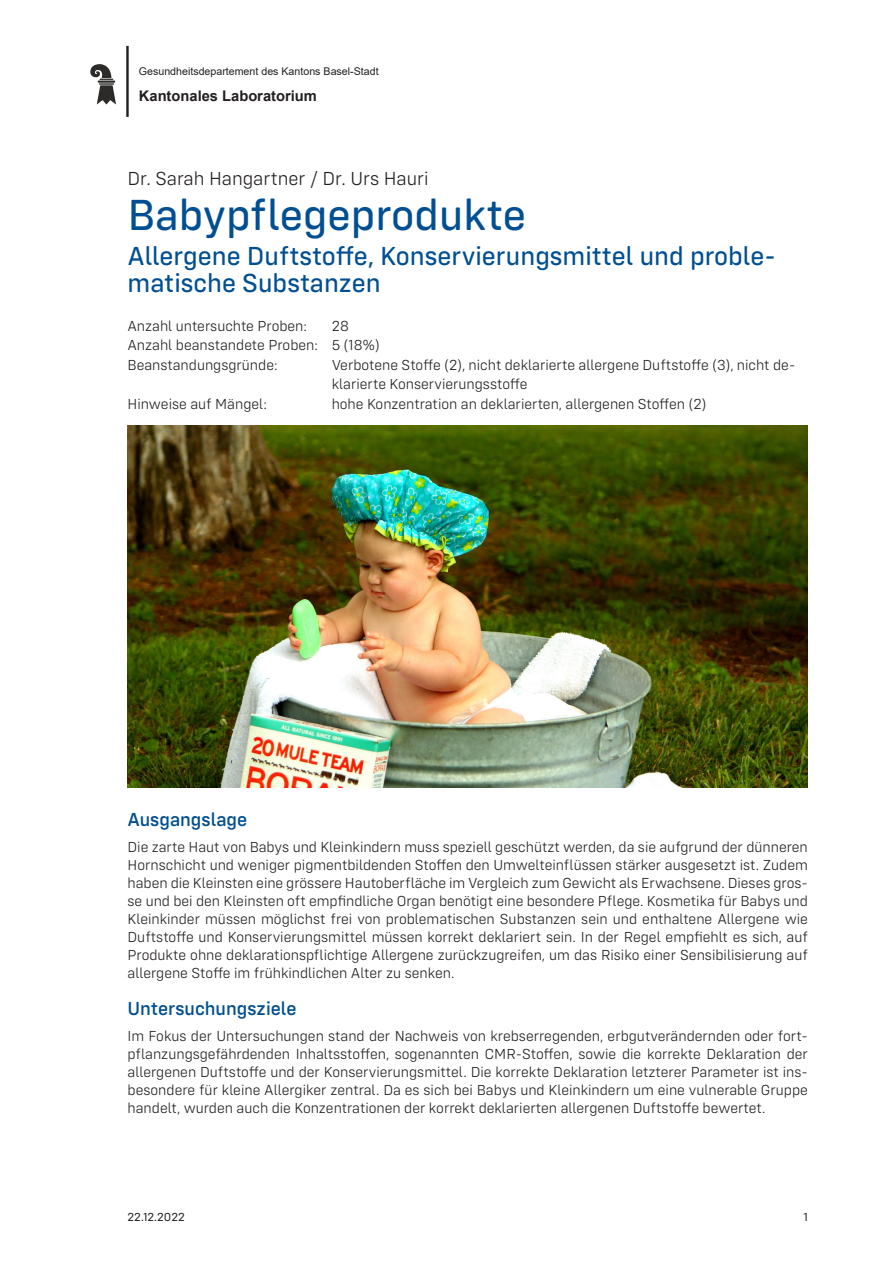
<style>
.page{position:relative;width:893px;height:1263px;background:#fff}
.page>*{position:absolute;margin:0;border:0;box-sizing:border-box;transform-origin:0 0}
.t1{font:45px "Config Rounded Text";color:#004f92}
.Untertitel{font:27px/27px "Config Rounded Text";color:#004f92}
.Zwischentitel{font:500 19.5px "Config Rounded";color:#004f92}
.t2{font:300 19.5px "Config Rounded";color:#231f20}
.Lauftext{font:300 15px/18px "Config Rounded";color:#231f20;text-align:justify}
.Proben{font:300 15px/19.5px "Config Rounded";color:#231f20}
.t3{font:700 14.7px "Arial";color:#231f20}
.t4{font:12px "Config Rounded";color:#231f20}
.t5{font:10.65px "Arial";color:#231f20}
</style>
<div class="page">
<svg style="left:90px;top:64px;width:26px;height:40px"></svg>
<hr style="left:126px;top:46px;width:3px;height:71px;background:#231f20">
<img style="left:128px;top:426px;width:680px;height:361px">
<p class="t5" style="left:139px;top:64px;width:241px">Gesundheitsdepartement des Kantons Basel-Stadt</p>
<p class="t3" style="left:139px;top:86px;width:180px">Kantonales Laboratorium</p>
<p class="t2" style="left:128px;top:167px;width:303px">Dr. Sarah Hangartner / Dr. Urs Hauri</p>
<p class="t1" style="left:128px;top:189px;width:400px">Babypflegeprodukte</p>
<p class="Untertitel" style="left:128px;top:242px;width:650px">Allergene Duftstoffe, Konservierungsmittel und proble&shy;matische Substanzen</p>
<p class="Proben" style="left:128px;top:316px;width:181px">Anzahl untersuchte Proben:</p>
<p class="Proben" style="left:332px;top:316px;width:19px">28</p>
<p class="Proben" style="left:128px;top:335px;width:254px">Anzahl beanstandete Proben: 5 (18%)</p>
<p class="Proben" style="left:128px;top:355px;width:152px">Beanstandungsgründe:</p>
<p class="Proben" style="left:332px;top:355px;width:465px">Verbotene Stoffe (2), nicht deklarierte allergene Duftstoffe (3), nicht de&shy;klarierte Konservierungsstoffe</p>
<p class="Proben" style="left:128px;top:394px;width:141px">Hinweise auf Mängel:</p>
<p class="Proben" style="left:332px;top:394px;width:376px">hohe Konzentration an deklarierten, allergenen Stoffen (2)</p>
<p class="Zwischentitel" style="left:128px;top:808px;width:121px">Ausgangslage</p>
<p class="Lauftext" style="left:128px;top:838px;width:682px">Die zarte Haut von Babys und Kleinkindern muss speziell geschützt werden, da sie aufgrund der dünneren Hornschicht und weniger pigmentbildenden Stoffen den Umwelteinflüssen stärker ausgesetzt ist. Zudem haben die Kleinsten eine grössere Hautoberfläche im Vergleich zum Gewicht als Erwachsene. Dieses gros&shy;se und bei den Kleinsten oft empfindliche Organ benötigt eine besondere Pflege. Kosmetika für Babys und Kleinkinder müssen möglichst frei von problematischen Substanzen sein und enthaltene Allergene wie Duftstoffe und Konservierungsmittel müssen korrekt deklariert sein. In der Regel empfiehlt es sich, auf Produkte ohne deklarationspflichtige Allergene zurückzugreifen, um das Risiko einer Sensibilisierung auf allergene Stoffe im frühkindlichen Alter zu senken.</p>
<p class="Zwischentitel" style="left:128px;top:997px;width:171px">Untersuchungsziele</p>
<p class="Lauftext" style="left:128px;top:1027px;width:682px">Im Fokus der Untersuchungen stand der Nachweis von krebserregenden, erbgutverändernden oder fort&shy;pflanzungsgefährdenden Inhaltsstoffen, sogenannten CMR-Stoffen, sowie die korrekte Deklaration der allergenen Duftstoffe und der Konservierungsmittel. Die korrekte Deklaration letzterer Parameter ist ins&shy;besondere für kleine Allergiker zentral. Da es sich bei Babys und Kleinkindern um eine vulnerable Gruppe handelt, wurden auch die Konzentrationen der korrekt deklarierten allergenen Duftstoffe bewertet.</p>
<p class="t4" style="left:128px;top:1210px;width:59px">22.12.2022</p>
<p class="t4" style="left:803px;top:1210px;width:6px">1</p>
</div>
